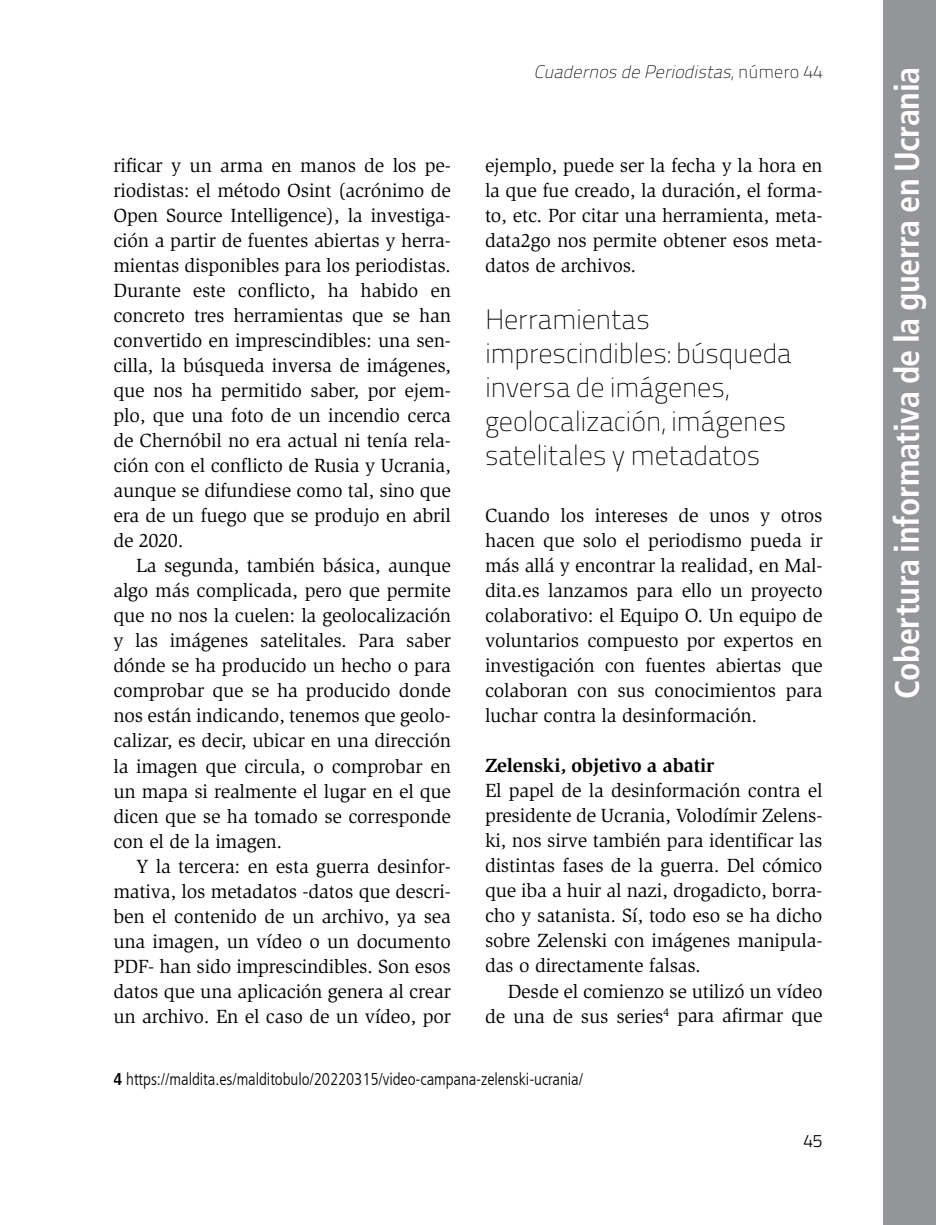
<style>
.page{position:relative;width:936px;height:1225px;background:#fff}
.page>*{position:absolute;margin:0;border:0;box-sizing:border-box;transform-origin:0 0}
.t1{font:700 condensed 34px "Frutiger LT";letter-spacing:-.01em;color:#fff}
.t2{font:100 28px/34px "Titillium Text 22 L";letter-spacing:-.01em;color:#000}
.t3{font:19.6px/25px "Slimbach Std";letter-spacing:-.01em;color:#000;text-align:justify}
.t4{font:700 19.6px "Slimbach Std";letter-spacing:-.01em;color:#000}
.t5{font:italic 100 18px "Titillium Text 22 L";color:#000}
.t6{font:300 18px "Titillium Text 22 L";color:#000}
.t7{font:300 condensed 17px "Frutiger LT";letter-spacing:-.005em;color:#000}
.s1{font-style:normal}
.s2{font-weight:700}
</style>
<div class="page">
<div style="left:883px;top:0;width:52px;height:1225px;background:#939598"></div>
<p class="t3" style="left:113px;top:153px;width:339px">rificar y un arma en manos de los pe&shy;riodistas: el método Osint (acrónimo de Open Source Intelligence), la investiga&shy;ción a partir de fuentes abiertas y herra&shy;mientas disponibles para los periodistas.<br>Durante este conflicto, ha habido en concreto tres herramientas que se han convertido en imprescindibles: una sen&shy;cilla, la búsqueda inversa de imágenes, que nos ha permitido saber, por ejem&shy;plo, que una foto de un incendio cerca de Chernóbil no era actual ni tenía rela&shy;ción con el conflicto de Rusia y Ucrania, aunque se difundiese como tal, sino que era de un fuego que se produjo en abril de 2020.</p>
<p class="t3" style="left:113px;top:553px;width:339px;text-indent:23px">La segunda, también básica, aunque algo más complicada, pero que permite que no nos la cuelen: la geolocalización y las imágenes satelitales. Para saber dónde se ha producido un hecho o para comprobar que se ha producido donde nos están indicando, tenemos que geolo&shy;calizar, es decir, ubicar en una dirección la imagen que circula, o comprobar en un mapa si realmente el lugar en el que dicen que se ha tomado se corresponde con el de la imagen.</p>
<p class="t3" style="left:113px;top:853px;width:339px;text-indent:23px">Y la tercera: en esta guerra desinfor&shy;mativa, los metadatos -datos que descri&shy;ben el contenido de un archivo, ya sea una imagen, un vídeo o un documento PDF- han sido imprescindibles. Son esos datos que una aplicación genera al crear un archivo. En el caso de un vídeo, por</p>
<p class="t5" style="left:534px;top:59px;width:290px">CuadernosdePeriodistas<span class="s1">, n ú m e r o 4 4</span></p>
<h1 class="t1" style="left:886px;top:699px;width:634px;rotate:-90deg">Cobertura informativa de la guerra en Ucrania</h1>
<p class="t3" style="left:485px;top:153px;width:339px">ejemplo, puede ser la fecha y la hora en la que fue creado, la duración, el forma&shy;to, etc. Por citar una herramienta, meta&shy;data2go nos permite obtener esos meta&shy;datos de archivos.</p>
<h2 class="t2" style="left:485px;top:301px;width:308px">Herramientas imprescindibles: búsqueda inversa de imágenes, geolocalización, imágenes satelitales y metadatos</h2>
<p class="t3" style="left:485px;top:503px;width:339px">Cuando los intereses de unos y otros hacen que solo el periodismo pueda ir más allá y encontrar la realidad, en Mal&shy;dita.es lanzamos para ello un proyecto colaborativo: el Equipo O. Un equipo de voluntarios compuesto por expertos en investigación con fuentes abiertas que colaboran con sus conocimientos para luchar contra la desinformación.</p>
<p class="t4" style="left:485px;top:754px;width:231px">Zelenski, objetivo a abatir</p>
<p class="t3" style="left:485px;top:778px;width:339px">El papel de la desinformación contra el presidente de Ucrania, Volodímir Zelens&shy;ki, nos sirve también para identificar las distintas fases de la guerra. Del cómico que iba a huir al nazi, drogadicto, borra&shy;cho y satanista. Sí, todo eso se ha dicho sobre Zelenski con imágenes manipula&shy;das o directamente falsas.</p>
<p class="t3" style="left:485px;top:978px;width:339px;text-align:right">Desde el comienzo se utilizó un vídeo de una de sus series<sup>4</sup> para afirmar que</p>
<p class="t7" style="left:113px;top:1069px;width:471px"><span class="s2">4</span> https://maldita.es/malditobulo/20220315/video-campana-zelenski-ucrania/</p>
<p class="t6" style="left:803px;top:1128px;width:21px">45</p>
</div>
